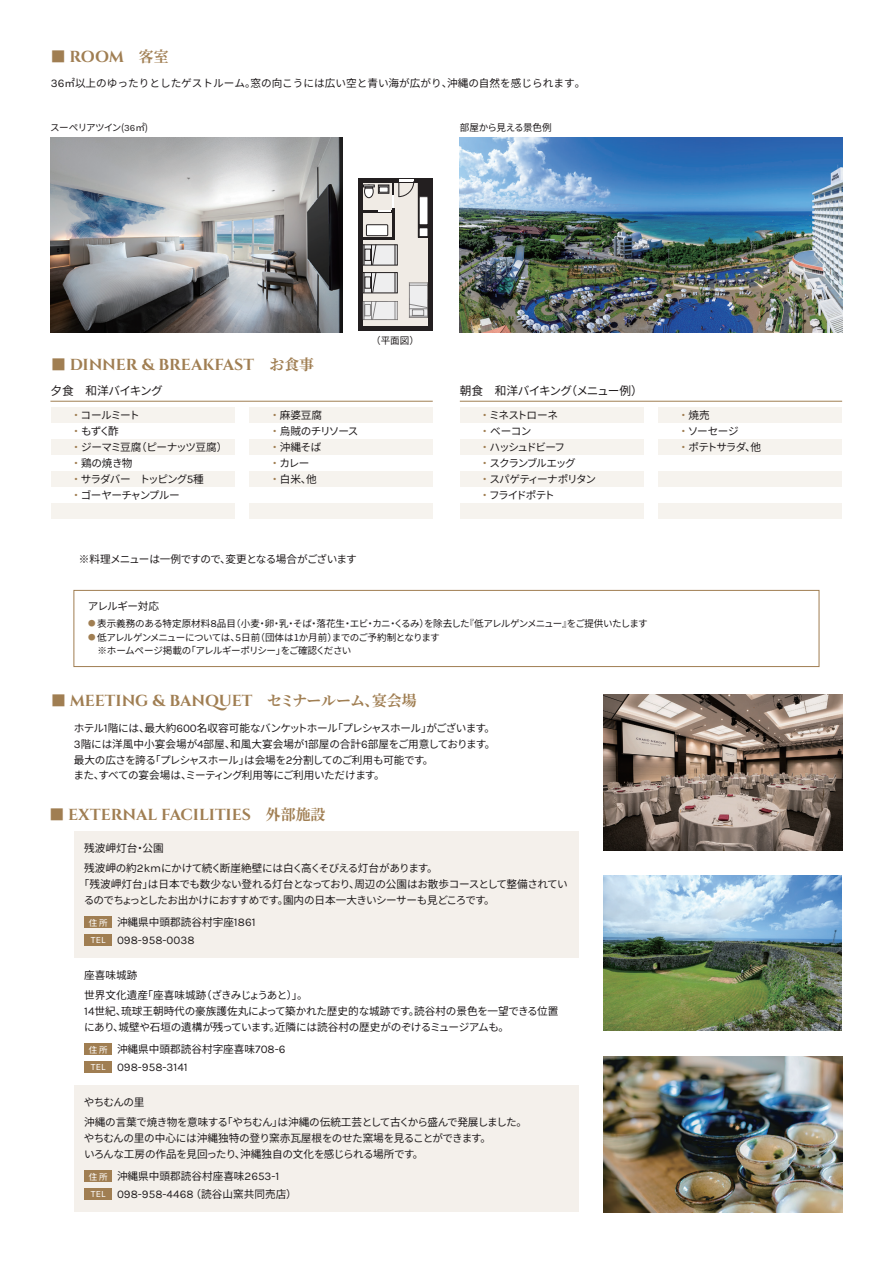
<style>
.page{position:relative;width:893px;height:1263px;background:#fff}
.page>*{position:absolute;margin:0;border:0;box-sizing:border-box;transform-origin:0 0}
.t1{font:700 15.9px "Cinzel";color:#a07e52}
.t2{font:700 14.85px "Noto Serif JP";color:#a07e52}
.t3{font:11.7px "Karla";color:#231f20}
.t4{font:11.7px "Noto Sans JP";letter-spacing:-.065em;color:#231f20}
.t5{font:10.65px/15.9px "Noto Sans JP";letter-spacing:-.03em;color:#231f20}
.t6{font:10.65px/19.6px "Noto Sans JP";color:#231f20}
.t7{font:10.65px/15.9px "Noto Sans JP";letter-spacing:-.075em;color:#231f20}
.t8{font:10.65px/15.9px "Noto Sans JP";letter-spacing:-.11em;color:#231f20}
.t9{font:10.65px/19.6px "Noto Sans JP";letter-spacing:-.05em;color:#231f20}
.t10{font:10.65px "Noto Sans JP";letter-spacing:-.055em;color:#231f20}
.t11{font:9.6px/13.8px "Noto Sans JP";letter-spacing:-.055em;color:#231f20}
.t12{font:9.6px "Noto Sans JP";letter-spacing:-.035em;color:#231f20}
.s1{font-family:"Cinzel";font-size:15.9px}
.s2{font-family:"Karla";font-size:11.7px}
.s3{font-family:"Karla"}
.s4{font-family:"Noto Serif JP";font-size:14.85px}
.s5{color:#a07e52}
.s6{font-family:"Koz Go Pr 6 N";font-size:7.5px;color:#a07e52}
.s7{font-family:"Karla";font-size:10.65px}
.s8{font-size:8.55px;color:#fff}
.s9{font-size:9.6px;color:#fff}
.s10{font-family:"Noto Sans JP";font-size:10.65px}
</style>
<div class="page">
<hr style="left:50px;top:401px;width:383px;height:1px;background:#a07e52">
<hr style="left:460px;top:401px;width:382px;height:1px;background:#a07e52">
<div style="left:51px;top:407px;width:183px;height:16px;background:#f6f3ee"></div>
<div style="left:51px;top:439px;width:183px;height:16px;background:#f6f3ee"></div>
<div style="left:51px;top:471px;width:183px;height:16px;background:#f6f3ee"></div>
<div style="left:51px;top:503px;width:183px;height:16px;background:#f6f3ee"></div>
<div style="left:249px;top:407px;width:184px;height:16px;background:#f6f3ee"></div>
<div style="left:249px;top:439px;width:184px;height:16px;background:#f6f3ee"></div>
<div style="left:249px;top:471px;width:184px;height:16px;background:#f6f3ee"></div>
<div style="left:249px;top:503px;width:184px;height:16px;background:#f6f3ee"></div>
<div style="left:460px;top:407px;width:183px;height:16px;background:#f6f3ee"></div>
<div style="left:460px;top:439px;width:183px;height:16px;background:#f6f3ee"></div>
<div style="left:460px;top:471px;width:183px;height:16px;background:#f6f3ee"></div>
<div style="left:460px;top:503px;width:183px;height:16px;background:#f6f3ee"></div>
<div style="left:658px;top:407px;width:184px;height:16px;background:#f6f3ee"></div>
<div style="left:658px;top:439px;width:184px;height:16px;background:#f6f3ee"></div>
<div style="left:658px;top:471px;width:184px;height:16px;background:#f6f3ee"></div>
<div style="left:658px;top:503px;width:184px;height:16px;background:#f6f3ee"></div>
<div style="left:74px;top:590px;width:745px;height:77px;border:1px solid #a07e52"></div>
<div style="left:74px;top:831px;width:505px;height:127px;background:#f4f0eb"></div>
<div style="left:85px;top:916px;width:27px;height:12px;background:#a07e52"></div>
<div style="left:85px;top:934px;width:27px;height:12px;background:#a07e52"></div>
<img style="left:604px;top:694px;width:238px;height:156px">
<img style="left:604px;top:1056px;width:238px;height:156px">
<div style="left:85px;top:1043px;width:27px;height:12px;background:#a07e52"></div>
<div style="left:85px;top:1061px;width:27px;height:12px;background:#a07e52"></div>
<div style="left:74px;top:1085px;width:505px;height:127px;background:#f4f0eb"></div>
<div style="left:85px;top:1170px;width:27px;height:12px;background:#a07e52"></div>
<div style="left:85px;top:1188px;width:27px;height:12px;background:#a07e52"></div>
<img style="left:51px;top:138px;width:292px;height:194px">
<img style="left:604px;top:875px;width:238px;height:156px">
<img style="left:460px;top:138px;width:382px;height:194px">
<svg style="left:362px;top:182px;width:66px;height:145px;background:#e2ddd7"></svg>
<hr style="left:358px;top:178px;width:4px;height:153px;background:#231f20">
<hr style="left:360px;top:178px;width:70px;height:4px;background:#231f20">
<hr style="left:428px;top:178px;width:4px;height:153px;background:#231f20">
<hr style="left:362px;top:327px;width:70px;height:4px;background:#231f20">
<hr style="left:399px;top:179px;width:15px;height:3px;background:#fff">
<div style="left:366px;top:225px;width:22px;height:11px;background:#fff"></div>
<div style="left:366px;top:224px;width:22px;height:12px;border:1px solid #231f20"></div>
<div style="left:418px;top:181px;width:11px;height:56px;background:#231f20"></div>
<div style="left:419px;top:197px;width:9px;height:28px;background:#fff"></div>
<div style="left:419px;top:228px;width:9px;height:9px;background:#fff"></div>
<div style="left:419px;top:227px;width:9px;height:10px;border:1px solid #231f20"></div>
<hr style="left:392px;top:208px;width:2px;height:31px;background:#231f20">
<hr style="left:358px;top:237px;width:36px;height:2px;background:#231f20">
<svg style="left:362px;top:272px;width:36px;height:21px"></svg>
<svg style="left:362px;top:244px;width:36px;height:22px"></svg>
<svg style="left:362px;top:301px;width:36px;height:19px"></svg>
<svg style="left:409px;top:282px;width:19px;height:36px"></svg>
<hr style="left:361px;top:210px;width:32px;height:2px;background:#231f20">
<svg style="left:363px;top:181px;width:51px;height:31px;background:#c8c4c0"></svg>
<h2 class="t2" style="left:51px;top:48px;width:119px">■ <span class="s1">ROOM</span>　客室</h2>
<p class="t6" style="left:51px;top:73px;width:536px"><span class="s2">36</span>㎡以上のゆったりとしたゲストルーム。窓の向こうには広い空と青い海が広がり、沖縄の自然を感じられます。</p>
<p class="t11" style="left:50px;top:121px;width:99px">スーペリアツイン(<span class="s3">36</span>㎡)</p>
<p class="t12" style="left:460px;top:122px;width:93px">部屋から見える景色例</p>
<h1 class="t1" style="left:51px;top:355px;width:265px"><span class="s4">■</span> DINNER &amp; BREAKFAST<span class="s4">　お食事</span></h1>
<p class="t4" style="left:50px;top:384px;width:114px">夕食　和洋バイキング</p>
<p class="t11" style="left:371px;top:334px;width:49px">（平面図）</p>
<p class="t4" style="left:460px;top:384px;width:185px">朝食　和洋バイキング（メニュー例）</p>
<p class="t7" style="left:71px;top:408px;width:158px"><span class="s5">・</span> コールミート<br><span class="s5">・</span> もずく酢<br><span class="s5">・</span> ジーマミ豆腐（ピーナッツ豆腐）<span class="s5">・</span> 鶏の焼き物<br><span class="s5">・</span> サラダバー　トッピング<span class="s2">5</span>種<br><span class="s5">・</span> ゴーヤーチャンプルー</p>
<p class="t5" style="left:269px;top:408px;width:91px"><span class="s5">・</span> 麻婆豆腐<br><span class="s5">・</span> 烏賊のチリソース<span class="s5">・</span> 沖縄そば<br><span class="s5">・</span> カレー<br><span class="s5">・</span> 白米、他</p>
<p class="t8" style="left:480px;top:408px;width:118px"><span class="s5">・</span> ミネストローネ<br><span class="s5">・</span> ベーコン<br><span class="s5">・</span> ハッシュドビーフ<br><span class="s5">・</span> スクランブルエッグ<br><span class="s5">・</span> スパゲティーナポリタン<span class="s5">・</span> フライドポテト</p>
<p class="t7" style="left:678px;top:408px;width:84px"><span class="s5">・</span> 焼売<br><span class="s5">・</span> ソーセージ<br><span class="s5">・</span> ポテトサラダ、他</p>
<p class="t10" style="left:79px;top:553px;width:279px">※料理メニューは一例ですので、変更となる場合がございます</p>
<p class="t5" style="left:88px;top:598px;width:73px">アレルギー対応</p>
<p class="t11" style="left:88px;top:616px;width:561px"><span class="s6">●</span> 表示義務のある特定原材料<span class="s7">8</span>品目（小麦・卵・乳・そば・落花生・エビ・カニ・くるみ）を除去した『低アレルゲンメニュー』をご提供いたします</p>
<p class="t11" style="left:88px;top:630px;width:353px"><span class="s6">●</span> 低アレルゲンメニューについては、<span class="s7">5</span>日前（団体は1か月前）までのご予約制となります　※ホームページ掲載の「アレルギーポリシー」をご確認ください</p>
<h1 class="t1" style="left:51px;top:690px;width:367px"><span class="s4">■</span> MEETING &amp; BANQUET<span class="s4">　セミナールーム、宴会場</span></h1>
<p class="t5" style="left:74px;top:720px;width:423px">ホテル<span class="s2">1</span>階には、最大約<span class="s2">600</span>名収容可能なバンケットホール「プレシャスホール」がございます。<span class="s2">3</span>階には洋風中小宴会場が<span class="s2">4</span>部屋、和風大宴会場が<span class="s2">1</span>部屋の合計<span class="s2">6</span>部屋をご用意しております。最大の広さを誇る「プレシャスホール」は会場を<span class="s2">2</span>分割してのご利用も可能です。<br>また、すべての宴会場は、ミーティング利用等にご利用いただけます。</p>
<h1 class="t1" style="left:50px;top:804px;width:277px"><span class="s4">■</span> EXTERNAL FACILITIES<span class="s4">　外部施設</span></h1>
<p class="t5" style="left:84px;top:839px;width:355px;line-height:19.8px">残波岬灯台・公園<br>残波岬の約<span class="s2">2km</span>にかけて続く断崖絶壁には白く高くそびえる灯台があります。</p>
<p class="t5" style="left:84px;top:876px;width:486px;text-indent:-5px">「残波岬灯台」は日本でも数少ない登れる灯台となっており、周辺の公園はお散歩コースとして整備されているのでちょっとしたお出かけにおすすめです。園内の日本一大きいシーサーも見どころです。</p>
<p class="t6" style="left:89px;top:913px;width:168px"><span class="s8">住 所</span> 沖縄県中頭郡読谷村宇座<span class="s2">1861</span></p>
<p class="t3" style="left:91px;top:933px;width:105px"><span class="s9">TEL</span> 098-958-0038</p>
<p class="t6" style="left:84px;top:966px;width:225px">座喜味城跡<br>世界文化遺産「座喜味城跡（ざきみじょうあと）」。</p>
<p class="t5" style="left:84px;top:1003px;width:476px"><span class="s2">14</span>世紀、琉球王朝時代の豪族護佐丸によって築かれた歴史的な城跡です。読谷村の景色を一望できる位置にあり、城壁や石垣の遺構が残っています。近隣には読谷村の歴史がのぞけるミュージアムも。</p>
<p class="t6" style="left:89px;top:1040px;width:198px"><span class="s8">住 所</span> 沖縄県中頭郡読谷村字座喜味<span class="s2">708-6</span></p>
<p class="t3" style="left:91px;top:1060px;width:98px"><span class="s9">TEL</span> 098-958-3141</p>
<p class="t9" style="left:84px;top:1092px;width:445px">やちむんの里<br>沖縄の言葉で焼き物を意味する「やちむん」は沖縄の伝統工芸として古くから盛んで発展しました。</p>
<p class="t5" style="left:84px;top:1130px;width:409px">やちむんの里の中心には沖縄独特の登り窯赤瓦屋根をのせた窯場を見ることができます。いろんな工房の作品を見回ったり、沖縄独自の文化を感じられる場所です。</p>
<p class="t6" style="left:89px;top:1167px;width:192px"><span class="s8">住 所</span> 沖縄県中頭郡読谷村座喜味<span class="s2">2653-1</span></p>
<p class="t3" style="left:91px;top:1187px;width:208px"><span class="s9">TEL</span> 098-958-4468 <span class="s10">（読谷山窯共同売店）</span></p>
</div>
